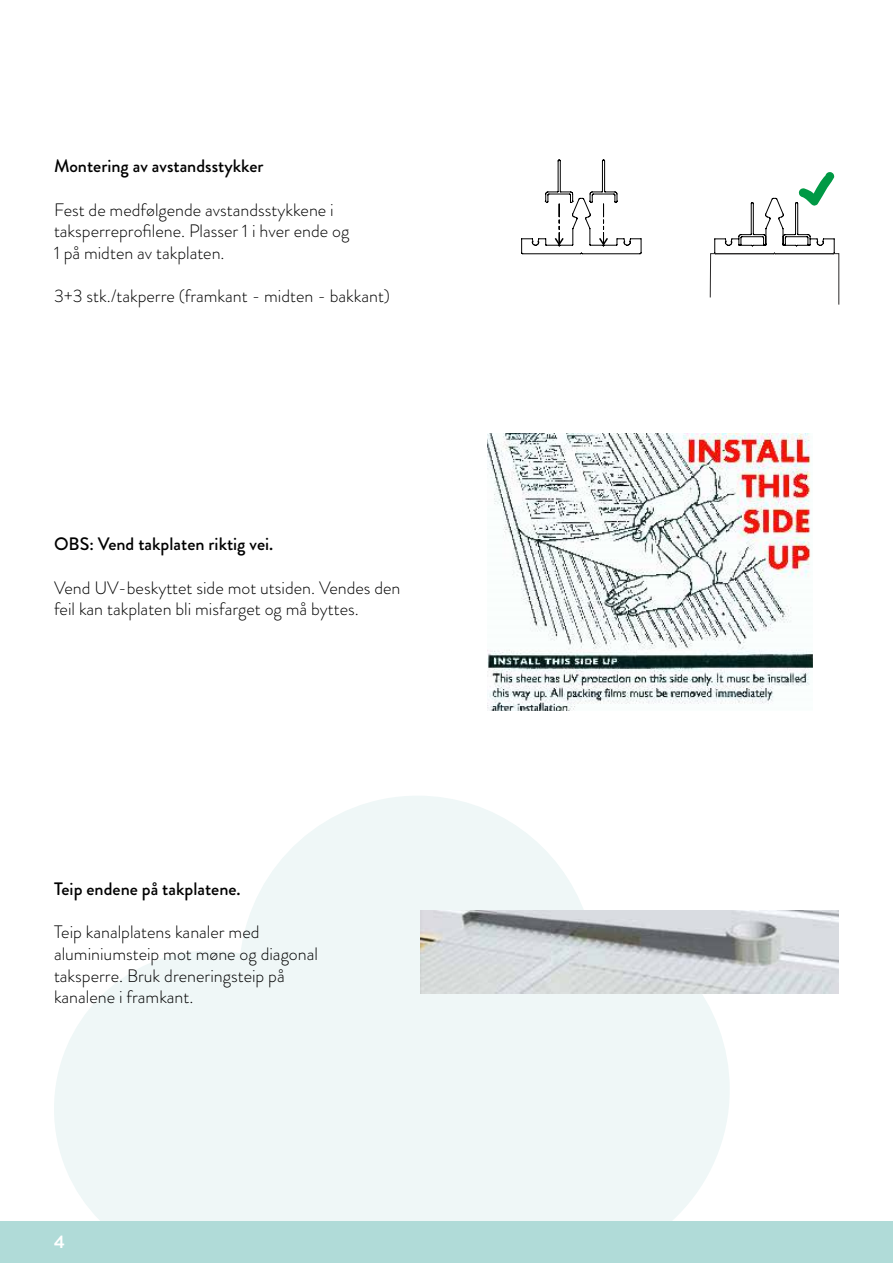
<style>
.page{position:relative;width:893px;height:1263px;background:#fff}
.page>*{position:absolute;margin:0;border:0;box-sizing:border-box;transform-origin:0 0}
.t1{font:300 18px/21.6px "Brandon Grotesque";color:#000}
.t2{font:500 18px "Brandon Grotesque";color:#000}
.t3{font:700 18px "Brandon Grotesque";color:#fff}
</style>
<div class="page">
<svg style="left:54px;top:796px;width:676px;height:425px;fill:#eff7f7"></svg>
<div style="left:0;top:1221px;width:893px;height:42px;background:#b0dbd8"></div>
<svg style="left:521px;top:159px;width:318px;height:146px"></svg>
<img style="left:488px;top:433px;width:324px;height:278px">
<img style="left:421px;top:910px;width:418px;height:83px">
<p class="t2" style="left:54px;top:154px;width:211px">Montering av avstandsstykker</p>
<p class="t1" style="left:54px;top:199px;width:297px">Fest de medfølgende avstandsstykkene i taksperreprofilene. Plasser 1 i hver ende og<br>1 på midten av takplaten.</p>
<p class="t1" style="left:54px;top:285px;width:338px">3+3 stk./takperre (framkant - midten - bakkant)</p>
<p class="t2" style="left:54px;top:532px;width:221px">OBS: Vend takplaten riktig vei.</p>
<p class="t1" style="left:54px;top:577px;width:348px">Vend UV-beskyttet side mot utsiden. Vendes den feil kan takplaten bli misfarget og må byttes.</p>
<p class="t2" style="left:54px;top:876px;width:188px">Teip endene på takplatene.</p>
<p class="t1" style="left:54px;top:921px;width:265px">Teip kanalplatens kanaler med aluminiumsteip mot møne og diagonal taksperre. Bruk dreneringsteip på kanalene i framkant.</p>
<p class="t3" style="left:54px;top:1229px;width:12px">4</p>
</div>
